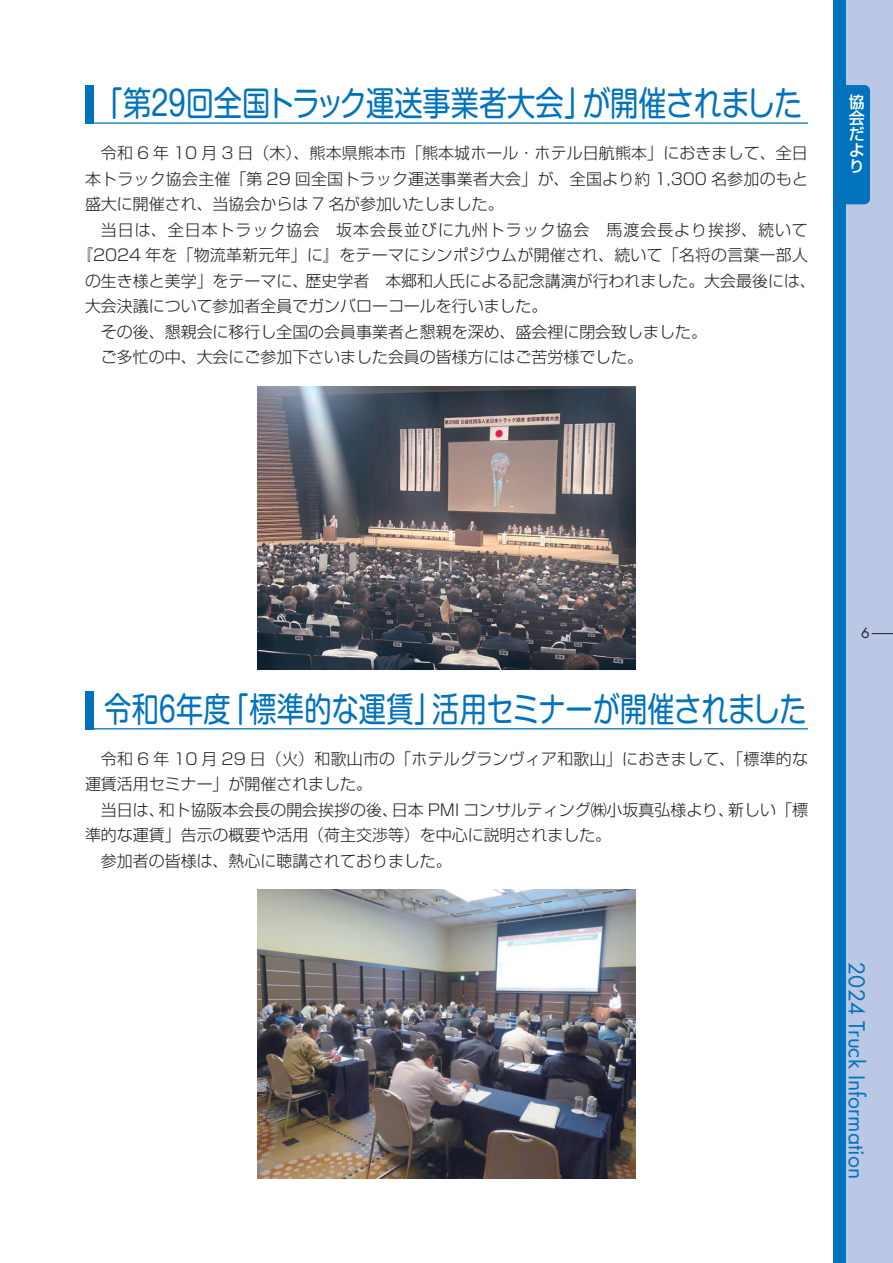
<style>
.page{position:relative;width:893px;height:1263px;background:#fff}
.page>*{position:absolute;margin:0;border:0;box-sizing:border-box;transform-origin:0 0}
.t1{font:34.05px "Shin M Go Pro";color:#0073bc;scale:.83 1}
.t2{font:34.05px "Shin M Go Pro";color:#0073bc;scale:.8 1}
.t3{font:21.3px "Futura Std";color:#0073bc}
.t4{font:300 15.9px/25.5px "Shin Go Pro";color:#231f20;text-align:justify}
.t5{font:300 15.9px "Shin Go Pro";letter-spacing:.065em;color:#231f20}
.t6{font:500 15.9px/15.9px "Shin Go Pr 5";color:#fff;text-align:justify}
.t7{font:13.8px "Futura Std";color:#231f20}
</style>
<div class="page">
<div style="left:842px;top:0;width:51px;height:1263px;background:#bac8e6"></div>
<div style="left:842px;top:85px;width:28px;height:119px;background:#0073bc;border-radius:6px"></div>
<div style="left:833px;top:0;width:13px;height:1263px;background:#0073bc"></div>
<svg style="left:872px;top:633px;width:21px;height:1px"></svg>
<div style="left:85px;top:85px;width:9px;height:39px;background:#0073bc"></div>
<hr style="left:85px;top:122px;width:723px;height:2px;background:#0073bc">
<div style="left:85px;top:691px;width:9px;height:38px;background:#0073bc"></div>
<hr style="left:85px;top:728px;width:723px;height:1px;background:#0073bc">
<img style="left:257px;top:386px;width:378px;height:283px">
<img style="left:257px;top:890px;width:378px;height:289px">
<h1 class="t1" style="left:95px;top:76px;width:854px">「第29回全国トラック運送事業者大会」が開催されました</h1>
<p class="t4" style="left:85px;top:138px;width:724px;text-indent:16px">令和 6 年 10 月 3 日（木）、熊本県熊本市「熊本城ホール・ホテル日航熊本」におきまして、全日本トラック協会主催「第 29 回全国トラック運送事業者大会」が、全国より約 1,300 名参加のもと盛大に開催され、当協会からは 7 名が参加いたしました。</p>
<p class="t5" style="left:101px;top:216px;width:708px">当日は、全日本トラック協会　坂本会長並びに九州トラック協会　馬渡会長より挨拶、続いて</p>
<p class="t4" style="left:77px;top:240px;width:732px">『2024 年を「物流革新元年」に』をテーマにシンポジウムが開催され、続いて「名将の言葉一部人</p>
<p class="t4" style="left:85px;top:266px;width:732px">の生き様と美学」をテーマに、歴史学者　本郷和人氏による記念講演が行われました。大会最後には、</p>
<p class="t4" style="left:85px;top:291px;width:464px">大会決議について参加者全員でガンバローコールを行いました。</p>
<p class="t4" style="left:101px;top:317px;width:607px">その後、懇親会に移行し全国の会員事業者と懇親を深め、盛会裡に閉会致しました。</p>
<p class="t4" style="left:101px;top:342px;width:544px">ご多忙の中、大会にご参加下さいました会員の皆様方にはご苦労様でした。</p>
<p class="t6" style="left:849px;top:93px;width:17px">協会だより</p>
<h1 class="t2" style="left:104px;top:682px;width:880px">令和６年度「標準的な運賃」活用セミナーが開催されました</h1>
<p class="t4" style="left:85px;top:744px;width:724px;text-indent:16px">令和 6 年 10 月 29 日（火）和歌山市の「ホテルグランヴィア和歌山」におきまして、「標準的な運賃活用セミナー」が開催されました。</p>
<p class="t4" style="left:101px;top:795px;width:708px">当日は、和ト協阪本会長の開会挨拶の後、日本 PMI コンサルティング㈱小坂真弘様より、新しい「標</p>
<p class="t4" style="left:85px;top:820px;width:528px">準的な運賃」告示の概要や活用（荷主交渉等）を中心に説明されました。</p>
<p class="t4" style="left:101px;top:846px;width:352px">参加者の皆様は、熱心に聴講されておりました。</p>
<p class="t7" style="left:861px;top:624px;width:10px">6</p>
<h2 class="t3" style="left:870px;top:962px;width:218px;rotate:90deg">2024 Truck Information</h2>
</div>
